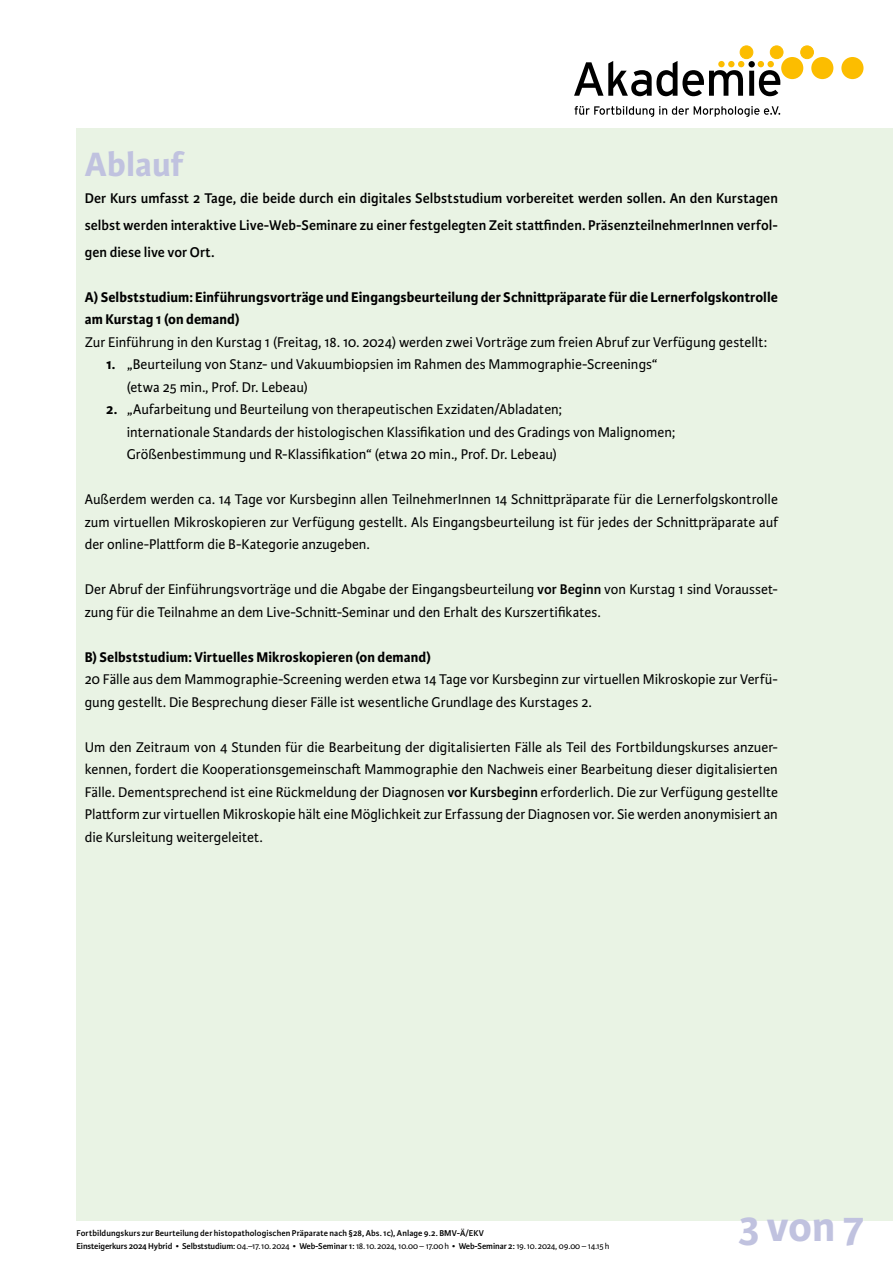
<style>
.page{position:relative;width:893px;height:1263px;background:#fff}
.page>*{position:absolute;margin:0;border:0;box-sizing:border-box;transform-origin:0 0}
.t1{font:700 45px "Karmina Sans";color:#c0c2df}
.t2{font:700 36px "Karmina Sans";color:#c0c2df}
.t3{font:15px/22.5px "Karmina Sans";color:#000;text-align:justify}
.t4{font:600 15px/27px "Karmina Sans";color:#000;text-align:justify}
.t5{font:700 15px/22.5px "Karmina Sans";letter-spacing:.005em;color:#000}
.t6{font:600 9px "Karmina Sans";letter-spacing:.005em;color:#000}
.s1{font-weight:700}
.s2{font-weight:600}
.s3{font-weight:400}
</style>
<div class="page">
<div style="left:77px;top:128px;width:816px;height:1092px;background:#e9f3e4"></div>
<svg style="left:575px;top:106px;width:205px;height:11px"></svg>
<svg style="left:574px;top:61px;width:206px;height:35px"></svg>
<div style="left:767px;top:61px;width:7px;height:6px;background:#fcbd00;border-radius:50%"></div>
<div style="left:740px;top:46px;width:13px;height:13px;background:#fcbd00;border-radius:50%"></div>
<div style="left:740px;top:46px;width:13px;height:13px;border:1px solid #fcbd00;border-radius:50%"></div>
<div style="left:770px;top:46px;width:13px;height:13px;background:#fcbd00;border-radius:50%"></div>
<div style="left:770px;top:46px;width:13px;height:13px;border:1px solid #fcbd00;border-radius:50%"></div>
<div style="left:801px;top:46px;width:12px;height:13px;background:#fcbd00;border-radius:50%"></div>
<div style="left:801px;top:46px;width:12px;height:13px;border:1px solid #fcbd00;border-radius:50%"></div>
<div style="left:781px;top:57px;width:22px;height:22px;background:#fcbd00;border-radius:50%"></div>
<div style="left:811px;top:57px;width:22px;height:22px;background:#fcbd00;border-radius:50%"></div>
<div style="left:841px;top:57px;width:22px;height:22px;background:#fcbd00;border-radius:50%"></div>
<div style="left:718px;top:61px;width:7px;height:6px;background:#fcbd00;border-radius:50%"></div>
<p class="t2" style="left:85px;top:144px;width:100px">Ablauf</p>
<p class="t4" style="left:85px;top:185px;width:695px">Der Kurs umfasst 2 Tage, die beide durch ein digitales Selbststudium vorbereitet werden sollen. An den Kurstagen selbst werden interaktive Live-Web-Seminare zu einer festgelegten Zeit stattfinden. PräsenzteilnehmerInnen verfol&shy;gen diese live vor Ort.</p>
<p class="t5" style="left:85px;top:286px;width:695px">A) Selbststudium: Einführungsvorträge und Eingangsbeurteilung der Schnittpräparate für die Lernerfolgskontrolle am Kurstag 1 (on demand)</p>
<p class="t3" style="left:85px;top:331px;width:684px">Zur Einführung in den Kurstag 1 (Freitag, 18. 10. 2024) werden zwei Vorträge zum freien Abruf zur Verfügung gestellt:</p>
<p class="t3" style="left:106px;top:354px;width:553px"><span class="s1">1.</span> „Beurteilung von Stanz- und Vakuumbiopsien im Rahmen des Mammographie-Screenings“</p>
<p class="t3" style="left:127px;top:376px;width:183px">(etwa 25 min., Prof. Dr. Lebeau)</p>
<p class="t3" style="left:106px;top:399px;width:458px"><span class="s1">2.</span> „Aufarbeitung und Beurteilung von therapeutischen Exzidaten/Abladaten;</p>
<p class="t3" style="left:127px;top:421px;width:550px">internationale Standards der histologischen Klassifikation und des Gradings von Malignomen;</p>
<p class="t3" style="left:127px;top:444px;width:432px">Größenbestimmung und R-Klassifikation“ (etwa 20 min., Prof. Dr. Lebeau)</p>
<p class="t3" style="left:85px;top:489px;width:695px">Außerdem werden ca. 14 Tage vor Kursbeginn allen TeilnehmerInnen 14 Schnittpräparate für die Lernerfolgskontrolle zum virtuellen Mikroskopieren zur Verfügung gestellt. Als Eingangsbeurteilung ist für jedes der Schnittpräparate auf der online-Plattform die B-Kategorie anzugeben.</p>
<p class="t3" style="left:85px;top:579px;width:695px">Der Abruf der Einführungsvorträge und die Abgabe der Eingangsbeurteilung <span class="s2">vor Beginn</span> von Kurstag 1 sind Vorausset&shy;zung für die Teilnahme an dem Live-Schnitt-Seminar und den Erhalt des Kurszertifikates.</p>
<p class="t5" style="left:85px;top:646px;width:348px">B) Selbststudium: Virtuelles Mikroskopieren (on demand)</p>
<p class="t3" style="left:85px;top:669px;width:695px">20 Fälle aus dem Mammographie-Screening werden etwa 14 Tage vor Kursbeginn zur virtuellen Mikroskopie zur Verfü&shy;gung gestellt. Die Besprechung dieser Fälle ist wesentliche Grundlage des Kurstages 2.</p>
<p class="t3" style="left:85px;top:736px;width:695px">Um den Zeitraum von 4 Stunden für die Bearbeitung der digitalisierten Fälle als Teil des Fortbildungskurses anzuer&shy;kennen, fordert die Kooperationsgemeinschaft Mammographie den Nachweis einer Bearbeitung dieser digitalisierten Fälle. Dementsprechend ist eine Rückmeldung der Diagnosen <span class="s2">vor Kursbeginn</span> erforderlich. Die zur Verfügung gestellte Plattform zur virtuellen Mikroskopie hält eine Möglichkeit zur Erfassung der Diagnosen vor. Sie werden anonymisiert an die Kursleitung weitergeleitet.</p>
<p class="t6" style="left:77px;top:1228px;width:409px">Fortbildungskurs zur Beurteilung der histopathologischen Präparate nach §28, Abs. 1c), Anlage 9.2. BMV-Ä/EKV</p>
<p class="t6" style="left:77px;top:1241px;width:534px">Einsteigerkurs 2024 Hybrid <span class="s3">•</span> Selbststudium: <span class="s3">04.–17.10.2024 •</span> Web-Seminar 1: <span class="s3">18.10.2024, 10.00 – 17.00h •</span> Web-Seminar 2: <span class="s3">19.10.2024, 09.00 – 14.15h</span></p>
<p class="t1" style="left:739px;top:1201px;width:126px">3 von 7</p>
</div>
